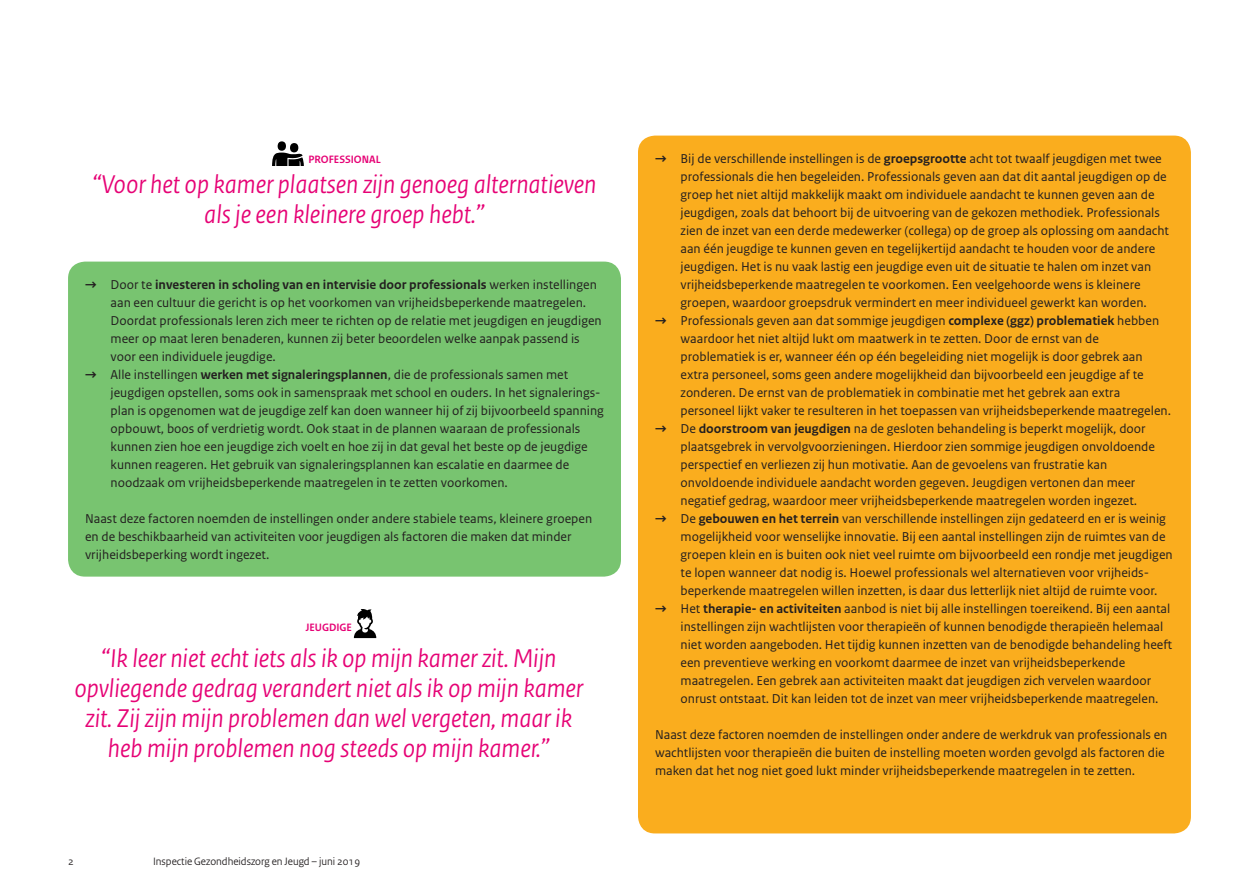
<style>
.page{position:relative;width:1259px;height:893px;background:#fff}
.page>*{position:absolute;margin:0;border:0;box-sizing:border-box;transform-origin:0 0}
._04_RO_Paragraafkop{font:italic 27px/30px "Rijksoverheid Sans Heading";color:#e60275;text-align:center}
._04_RO_Paragraafkop-2{font:13.5px/18px "Rijksoverheid Sans Text";color:#231f20}
._04_RO_Paragraafkop-3{font:700 13.5px "Rijksoverheid Sans Text";color:#231f20}
._04_RO_Paragraafkop-4{font:11.25px "Rijksoverheid Sans";color:#231f20}
._04_RO_Paragraafkop-5{font:700 11.25px "Rijksoverheid Sans Heading";color:#e60275}
.s1{font-weight:400}
.s2{font-weight:700}
</style>
<div class="page">
<div style="left:68px;top:262px;width:553px;height:315px;background:#78c470;border-radius:17px"></div>
<div style="left:638px;top:136px;width:553px;height:697px;background:#faad1e;border-radius:17px"></div>
<div style="left:290px;top:143px;width:8px;height:9px;background:#000;border-radius:50%"></div>
<div style="left:278px;top:141px;width:8px;height:10px;background:#000;border-radius:50%"></div>
<svg style="left:272px;top:153px;width:32px;height:13px"></svg>
<svg style="left:354px;top:609px;width:22px;height:29px"></svg>
<p class="_04_RO_Paragraafkop-5" style="left:308px;top:153px;width:74px">PROFESSIONAL</p>
<p class="_04_RO_Paragraafkop" style="left:93px;top:169px;width:505px">“Voor het op kamer plaatsen zijn genoeg alternatieven</p>
<p class="_04_RO_Paragraafkop" style="left:204px;top:199px;width:282px">als je een kleinere groep hebt.”</p>
<p class="_04_RO_Paragraafkop-3" style="left:85px;top:277px;width:513px">→ <span class="s1">Door te</span> investeren in scholing van en intervisie door professionals <span class="s1">werken instellingen</span></p>
<p class="_04_RO_Paragraafkop-2" style="left:111px;top:293px;width:477px">aan een cultuur die gericht is op het voorkomen van vrijheidsbeperkende maatregelen.</p>
<p class="_04_RO_Paragraafkop-2" style="left:111px;top:311px;width:493px">Doordat professionals leren zich meer te richten op de relatie met jeugdigen en jeugdigen</p>
<p class="_04_RO_Paragraafkop-2" style="left:111px;top:329px;width:470px">meer op maat leren benaderen, kunnen zij beter beoordelen welke aanpak passend is</p>
<p class="_04_RO_Paragraafkop-2" style="left:111px;top:347px;width:167px">voor een individuele jeugdige.</p>
<p class="_04_RO_Paragraafkop-2" style="left:85px;top:365px;width:485px"><span class="s2">→</span> Alle instellingen <span class="s2">werken met signaleringsplannen</span>, die de professionals samen met</p>
<p class="_04_RO_Paragraafkop-2" style="left:111px;top:383px;width:491px">jeugdigen opstellen, soms ook in samenspraak met school en ouders. In het signalerings-</p>
<p class="_04_RO_Paragraafkop-2" style="left:111px;top:401px;width:495px">plan is opgenomen wat de jeugdige zelf kan doen wanneer hij of zij bijvoorbeeld spanning</p>
<p class="_04_RO_Paragraafkop-2" style="left:111px;top:419px;width:471px">opbouwt, boos of verdrietig wordt. Ook staat in de plannen waaraan de professionals</p>
<p class="_04_RO_Paragraafkop-2" style="left:111px;top:437px;width:479px">kunnen zien hoe een jeugdige zich voelt en hoe zij in dat geval het beste op de jeugdige</p>
<p class="_04_RO_Paragraafkop-2" style="left:111px;top:455px;width:460px">kunnen reageren. Het gebruik van signaleringsplannen kan escalatie en daarmee de</p>
<p class="_04_RO_Paragraafkop-2" style="left:111px;top:473px;width:399px">noodzaak om vrijheidsbeperkende maatregelen in te zetten voorkomen.</p>
<p class="_04_RO_Paragraafkop-2" style="left:85px;top:509px;width:509px">Naast deze factoren noemden de instellingen onder andere stabiele teams, kleinere groepen en de beschikbaarheid van activiteiten voor jeugdigen als factoren die maken dat minder vrijheidsbeperking wordt ingezet.</p>
<p class="_04_RO_Paragraafkop-5" style="left:306px;top:621px;width:48px">JEUGDIGE</p>
<p class="_04_RO_Paragraafkop" style="left:74px;top:643px;width:510px">“Ik leer niet echt iets als ik op mijn kamer zit. Mijn opvliegende gedrag verandert niet als ik op mijn kamer zit. Zij zijn mijn problemen dan wel vergeten, maar ik heb mijn problemen nog steeds op mijn kamer.”</p>
<p class="_04_RO_Paragraafkop-4" style="left:68px;top:854px;width:7px">2</p>
<p class="_04_RO_Paragraafkop-4" style="left:153px;top:854px;width:208px">Inspectie Gezondheidszorg en Jeugd – juni 2019</p>
<p class="_04_RO_Paragraafkop-2" style="left:655px;top:149px;width:508px"><span class="s2">→</span> Bij de verschillende instellingen is de <span class="s2">groepsgrootte</span> acht tot twaalf jeugdigen met twee</p>
<p class="_04_RO_Paragraafkop-2" style="left:680px;top:167px;width:488px">professionals die hen begeleiden. Professionals geven aan dat dit aantal jeugdigen op de</p>
<p class="_04_RO_Paragraafkop-2" style="left:680px;top:185px;width:476px">groep het niet altijd makkelijk maakt om individuele aandacht te kunnen geven aan de</p>
<p class="_04_RO_Paragraafkop-2" style="left:680px;top:203px;width:481px">jeugdigen, zoals dat behoort bij de uitvoering van de gekozen methodiek. Professionals</p>
<p class="_04_RO_Paragraafkop-2" style="left:680px;top:221px;width:490px">zien de inzet van een derde medewerker (collega) op de groep als oplossing om aandacht</p>
<p class="_04_RO_Paragraafkop-2" style="left:680px;top:239px;width:476px">aan één jeugdige te kunnen geven en tegelijkertijd aandacht te houden voor de andere</p>
<p class="_04_RO_Paragraafkop-2" style="left:680px;top:257px;width:472px">jeugdigen. Het is nu vaak lastig een jeugdige even uit de situatie te halen om inzet van</p>
<p class="_04_RO_Paragraafkop-2" style="left:680px;top:275px;width:462px">vrijheidsbeperkende maatregelen te voorkomen. Een veelgehoorde wens is kleinere</p>
<p class="_04_RO_Paragraafkop-2" style="left:680px;top:293px;width:468px">groepen, waardoor groepsdruk vermindert en meer individueel gewerkt kan worden.</p>
<p class="_04_RO_Paragraafkop-2" style="left:655px;top:311px;width:505px"><span class="s2">→</span> Professionals geven aan dat sommige jeugdigen <span class="s2">complexe (ggz) problematiek</span> hebben</p>
<p class="_04_RO_Paragraafkop-2" style="left:680px;top:329px;width:420px">waardoor het niet altijd lukt om maatwerk in te zetten. Door de ernst van de</p>
<p class="_04_RO_Paragraafkop-2" style="left:680px;top:347px;width:463px">problematiek is er, wanneer één op één begeleiding niet mogelijk is door gebrek aan</p>
<p class="_04_RO_Paragraafkop-2" style="left:680px;top:365px;width:465px">extra personeel, soms geen andere mogelijkheid dan bijvoorbeeld een jeugdige af te</p>
<p class="_04_RO_Paragraafkop-2" style="left:680px;top:383px;width:441px">zonderen. De ernst van de problematiek in combinatie met het gebrek aan extra</p>
<p class="_04_RO_Paragraafkop-2" style="left:680px;top:401px;width:492px">personeel lijkt vaker te resulteren in het toepassen van vrijheidsbeperkende maatregelen.</p>
<p class="_04_RO_Paragraafkop-2" style="left:655px;top:419px;width:492px"><span class="s2">→</span> De <span class="s2">doorstroom van jeugdigen</span> na de gesloten behandeling is beperkt mogelijk, door</p>
<p class="_04_RO_Paragraafkop-2" style="left:680px;top:437px;width:476px">plaatsgebrek in vervolgvoorzieningen. Hierdoor zien sommige jeugdigen onvoldoende</p>
<p class="_04_RO_Paragraafkop-2" style="left:680px;top:455px;width:428px">perspectief en verliezen zij hun motivatie. Aan de gevoelens van frustratie kan</p>
<p class="_04_RO_Paragraafkop-2" style="left:680px;top:473px;width:456px">onvoldoende individuele aandacht worden gegeven. Jeugdigen vertonen dan meer</p>
<p class="_04_RO_Paragraafkop-2" style="left:680px;top:491px;width:458px">negatief gedrag, waardoor meer vrijheidsbeperkende maatregelen worden ingezet.</p>
<p class="_04_RO_Paragraafkop-2" style="left:655px;top:509px;width:512px"><span class="s2">→</span> De <span class="s2">gebouwen en het terrein</span> van verschillende instellingen zijn gedateerd en er is weinig</p>
<p class="_04_RO_Paragraafkop-2" style="left:680px;top:527px;width:487px">mogelijkheid voor wenselijke innovatie. Bij een aantal instellingen zijn de ruimtes van de</p>
<p class="_04_RO_Paragraafkop-2" style="left:680px;top:545px;width:494px">groepen klein en is buiten ook niet veel ruimte om bijvoorbeeld een rondje met jeugdigen</p>
<p class="_04_RO_Paragraafkop-2" style="left:680px;top:563px;width:470px">te lopen wanneer dat nodig is. Hoewel professionals wel alternatieven voor vrijheids-</p>
<p class="_04_RO_Paragraafkop-2" style="left:680px;top:581px;width:478px">beperkende maatregelen willen inzetten, is daar dus letterlijk niet altijd de ruimte voor.</p>
<p class="_04_RO_Paragraafkop-2" style="left:655px;top:599px;width:517px"><span class="s2">→</span> Het <span class="s2">therapie- en activiteiten</span> aanbod is niet bij alle instellingen toereikend. Bij een aantal</p>
<p class="_04_RO_Paragraafkop-2" style="left:680px;top:617px;width:484px">instellingen zijn wachtlijsten voor therapieën of kunnen benodigde therapieën helemaal</p>
<p class="_04_RO_Paragraafkop-2" style="left:680px;top:635px;width:493px">niet worden aangeboden. Het tijdig kunnen inzetten van de benodigde behandeling heeft</p>
<p class="_04_RO_Paragraafkop-2" style="left:680px;top:653px;width:446px">een preventieve werking en voorkomt daarmee de inzet van vrijheidsbeperkende</p>
<p class="_04_RO_Paragraafkop-2" style="left:680px;top:671px;width:472px">maatregelen. Een gebrek aan activiteiten maakt dat jeugdigen zich vervelen waardoor</p>
<p class="_04_RO_Paragraafkop-2" style="left:680px;top:689px;width:479px">onrust ontstaat. Dit kan leiden tot de inzet van meer vrijheidsbeperkende maatregelen.</p>
<p class="_04_RO_Paragraafkop-2" style="left:655px;top:725px;width:514px">Naast deze factoren noemden de instellingen onder andere de werkdruk van professionals en wachtlijsten voor therapieën die buiten de instelling moeten worden gevolgd als factoren die maken dat het nog niet goed lukt minder vrijheidsbeperkende maatregelen in te zetten.</p>
</div>
